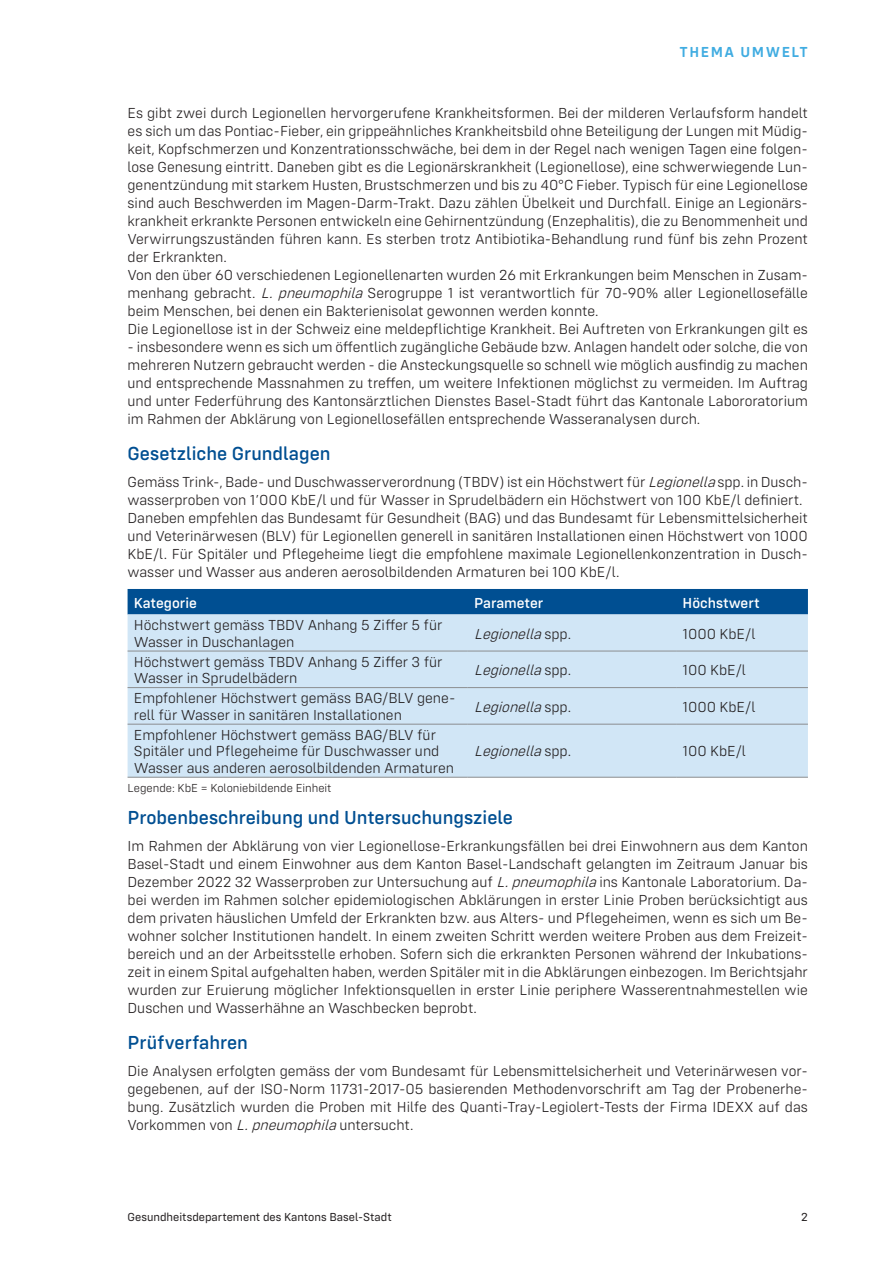
<style>
.page{position:relative;width:893px;height:1263px;background:#fff}
.page>*{position:absolute;margin:0;border:0;box-sizing:border-box;transform-origin:0 0}
.Zwischentitel{font:500 19.5px "Config Rounded";color:#004f92}
.Lauftext{font:300 15px/18px "Config Rounded";color:#231f20;text-align:justify}
.Tabelle_Text{font:300 15px/16.5px "Config Rounded";color:#231f20}
.Tabelle_Text-2{font:italic 300 15px "Config Rounded";color:#231f20}
.Tabelle_Titel{font:500 15px "Config Rounded";color:#fff}
.t1{font:600 15px "Config Rounded";letter-spacing:.1em;color:#40ace1}
.t2{font:12px "Config Rounded";color:#231f20}
.Tabelle_Fussnote{font:300 12px "Config Rounded";color:#231f20}
.s1{font-style:italic}
.s2{font-style:normal}
</style>
<div class="page">
<div style="left:128px;top:589px;width:680px;height:25px;background:#004f92"></div>
<div style="left:128px;top:614px;width:680px;height:163px;background:#d1e6f6"></div>
<hr style="left:128px;top:651px;width:340px;height:1px;background:#8b8d8f">
<hr style="left:468px;top:651px;width:208px;height:1px;background:#8b8d8f">
<hr style="left:128px;top:687px;width:340px;height:1px;background:#8b8d8f">
<hr style="left:468px;top:687px;width:208px;height:1px;background:#8b8d8f">
<hr style="left:128px;top:724px;width:340px;height:1px;background:#8b8d8f">
<hr style="left:468px;top:724px;width:208px;height:1px;background:#8b8d8f">
<hr style="left:676px;top:724px;width:132px;height:1px;background:#8b8d8f">
<hr style="left:128px;top:777px;width:340px;height:1px;background:#8b8d8f">
<hr style="left:468px;top:777px;width:208px;height:1px;background:#8b8d8f">
<hr style="left:676px;top:777px;width:132px;height:1px;background:#8b8d8f">
<hr style="left:676px;top:651px;width:132px;height:1px;background:#8b8d8f">
<hr style="left:676px;top:687px;width:132px;height:1px;background:#8b8d8f">
<p class="t1" style="left:679px;top:43px;width:130px">THEMA UMWELT</p>
<p class="Lauftext" style="left:128px;top:104px;width:682px">Es gibt zwei durch Legionellen hervorgerufene Krankheitsformen. Bei der milderen Verlaufsform handelt es sich um das Pontiac-Fieber, ein grippeähnliches Krankheitsbild ohne Beteiligung der Lungen mit Müdig&shy;keit, Kopfschmerzen und Konzentrationsschwäche, bei dem in der Regel nach wenigen Tagen eine folgen&shy;lose Genesung eintritt. Daneben gibt es die Legionärskrankheit (Legionellose), eine schwerwiegende Lun&shy;genentzündung mit starkem Husten, Brustschmerzen und bis zu 40°C Fieber. Typisch für eine Legionellose sind auch Beschwerden im Magen-Darm-Trakt. Dazu zählen Übelkeit und Durchfall. Einige an Legionärs&shy;krankheit erkrankte Personen entwickeln eine Gehirnentzündung (Enzephalitis), die zu Benommenheit und Verwirrungszuständen führen kann. Es sterben trotz Antibiotika-Behandlung rund fünf bis zehn Prozent der Erkrankten.</p>
<p class="Lauftext" style="left:128px;top:266px;width:682px">Von den über 60 verschiedenen Legionellenarten wurden 26 mit Erkrankungen beim Menschen in Zusam&shy;menhang gebracht. <span class="s1">L.pneumophila</span>Serogruppe 1 ist verantwortlich für 70-90% aller Legionellosefälle beim Menschen, bei denen ein Bakterienisolat gewonnen werden konnte.</p>
<p class="Lauftext" style="left:128px;top:320px;width:682px">Die Legionellose ist in der Schweiz eine meldepflichtige Krankheit. Bei Auftreten von Erkrankungen gilt es</p>
<p class="Lauftext" style="left:128px;top:338px;width:682px">- insbesondere wenn es sich um öffentlich zugängliche Gebäude bzw. Anlagen handelt oder solche, die von mehreren Nutzern gebraucht werden - die Ansteckungsquelle so schnell wie möglich ausfindig zu machen und entsprechende Massnahmen zu treffen, um weitere Infektionen möglichst zu vermeiden. Im Auftrag und unter Federführung des Kantonsärztlichen Dienstes Basel-Stadt führt das Kantonale Labororatorium im Rahmen der Abklärung von Legionellosefällen entsprechende Wasseranalysen durch.</p>
<p class="Zwischentitel" style="left:128px;top:442px;width:204px">Gesetzliche Grundlagen</p>
<p class="Lauftext" style="left:128px;top:473px;width:682px">Gemäss Trink-, Bade- und Duschwasserverordnung (TBDV) ist ein Höchstwert für <span class="s1">Legionella</span>spp. in Dusch&shy;wasserproben von 1’000 KbE/l und für Wasser in Sprudelbädern ein Höchstwert von 100 KbE/l definiert.</p>
<p class="Lauftext" style="left:128px;top:509px;width:682px">Daneben empfehlen das Bundesamt für Gesundheit (BAG) und das Bundesamt für Lebensmittelsicherheit und Veterinärwesen (BLV) für Legionellen generell in sanitären Installationen einen Höchstwert von 1000<br>KbE/l. Für Spitäler und Pflegeheime liegt die empfohlene maximale Legionellenkonzentration in Dusch&shy;wasser und Wasser aus anderen aerosolbildenden Armaturen bei 100 KbE/l.</p>
<p class="Tabelle_Titel" style="left:134px;top:594px;width:64px">Kategorie</p>
<p class="Tabelle_Titel" style="left:474px;top:594px;width:71px">Parameter</p>
<p class="Tabelle_Titel" style="left:682px;top:594px;width:79px">Höchstwert</p>
<p class="Tabelle_Text" style="left:134px;top:617px;width:310px">Höchstwert gemäss TBDV Anhang 5 Ziffer 5 für<br>Wasser in Duschanlagen</p>
<p class="Tabelle_Text-2" style="left:474px;top:625px;width:99px">Legionella<span class="s2">s p p .</span></p>
<p class="Tabelle_Text" style="left:682px;top:625px;width:75px">1000 KbE/l</p>
<p class="Tabelle_Text" style="left:134px;top:653px;width:310px">Höchstwert gemäss TBDV Anhang 5 Ziffer 3 für<br>Wasser in Sprudelbädern</p>
<p class="Tabelle_Text-2" style="left:474px;top:661px;width:99px">Legionella<span class="s2">s p p .</span></p>
<p class="Tabelle_Text" style="left:682px;top:662px;width:65px">100 KbE/l</p>
<p class="Tabelle_Text" style="left:134px;top:690px;width:323px">Empfohlener Höchstwert gemäss BAG/BLV gene&shy;rell für Wasser in sanitären Installationen</p>
<p class="Tabelle_Text-2" style="left:474px;top:698px;width:99px">Legionella<span class="s2">s p p .</span></p>
<p class="Tabelle_Text" style="left:682px;top:698px;width:75px">1000 KbE/l</p>
<p class="Tabelle_Text" style="left:134px;top:727px;width:322px">Empfohlener Höchstwert gemäss BAG/BLV für<br>Spitäler und Pflegeheime für Duschwasser und<br>Wasser aus anderen aerosolbildenden Armaturen</p>
<p class="Tabelle_Text-2" style="left:474px;top:743px;width:99px">Legionella<span class="s2">s p p .</span></p>
<p class="Tabelle_Text" style="left:682px;top:743px;width:65px">100 KbE/l</p>
<p class="Tabelle_Fussnote" style="left:128px;top:781px;width:206px">Legende: KbE = Koloniebildende Einheit</p>
<p class="Zwischentitel" style="left:128px;top:806px;width:387px">Probenbeschreibung und Untersuchungsziele</p>
<p class="Lauftext" style="left:128px;top:837px;width:682px">Im Rahmen der Abklärung von vier Legionellose-Erkrankungsfällen bei drei Einwohnern aus dem Kanton Basel-Stadt und einem Einwohner aus dem Kanton Basel-Landschaft gelangten im Zeitraum Januar bis Dezember 2022 32 Wasserproben zur Untersuchung auf <span class="s1">L.pneumophila</span>ins Kantonale Laboratorium. Da&shy;bei werden im Rahmen solcher epidemiologischen Abklärungen in erster Linie Proben berücksichtigt aus dem privaten häuslichen Umfeld der Erkrankten bzw. aus Alters- und Pflegeheimen, wenn es sich um Be&shy;wohner solcher Institutionen handelt. In einem zweiten Schritt werden weitere Proben aus dem Freizeit&shy;bereich und an der Arbeitsstelle erhoben. Sofern sich die erkrankten Personen während der Inkubations&shy;zeit in einem Spital aufgehalten haben, werden Spitäler mit in die Abklärungen einbezogen. Im Berichtsjahr wurden zur Eruierung möglicher Infektionsquellen in erster Linie periphere Wasserentnahmestellen wie Duschen und Wasserhähne an Waschbecken beprobt.</p>
<p class="Zwischentitel" style="left:128px;top:1031px;width:122px">Prüfverfahren</p>
<p class="Lauftext" style="left:128px;top:1062px;width:682px">Die Analysen erfolgten gemäss der vom Bundesamt für Lebensmittelsicherheit und Veterinärwesen vor&shy;gegebenen, auf der ISO-Norm 11731-2017-05 basierenden Methodenvorschrift am Tag der Probenerhe&shy;bung. Zusätzlich wurden die Proben mit Hilfe des Quanti-Tray-Legiolert-Tests der Firma IDEXX auf das Vorkommen von <span class="s1">L.pneumophila</span>untersucht.</p>
<p class="t2" style="left:128px;top:1210px;width:266px">Gesundheitsdepartement des Kantons Basel-Stadt</p>
<p class="t2" style="left:801px;top:1210px;width:8px">2</p>
</div>
